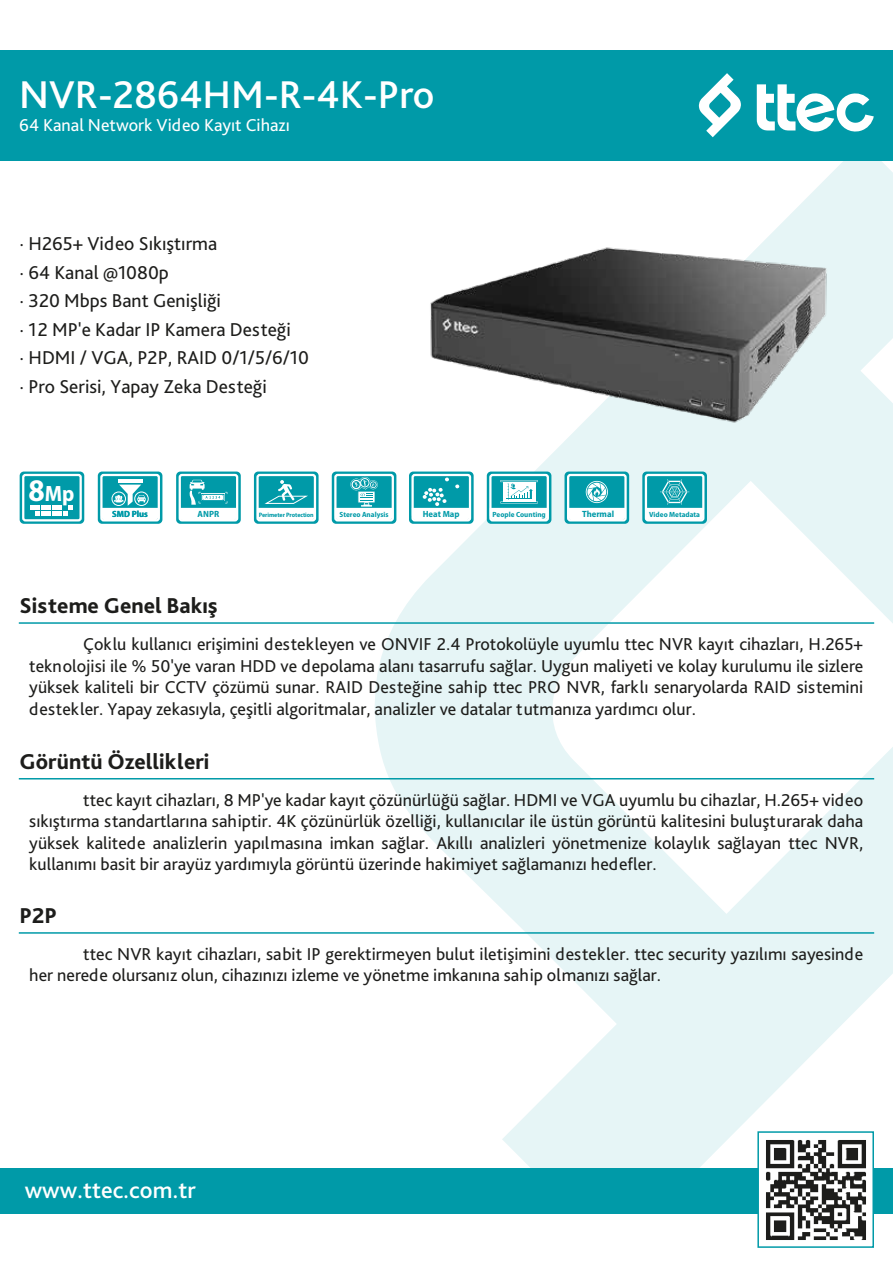
<style>
.page{position:relative;width:893px;height:1263px;background:#fff}
.page>*{position:absolute;margin:0;border:0;box-sizing:border-box;transform-origin:0 0}
.t1{font:500 40.5px "Bliss Pro";color:#fff}
.t2{font:500 24px "Bliss Pro";color:#fff}
.t3{font:800 22.5px "Bliss Pro";color:#1d1d1b}
.t4{font:700 semi-condensed 22.2px "Myriad Pro";color:#fff}
.t5{font:19.5px/28.5px "Bliss Pro";color:#1d1d1b}
.t6{font:18px/21.6px "Bliss Pro";color:#1d1d1b;text-align:justify}
.t7{font:18px "Bliss Pro";color:#fff}
.t8{font:700 semi-condensed 9px "Myriad Pro";color:#009aa8}
.t9{font:700 semi-condensed 7.5px "Myriad Pro";color:#009aa8}
.t10{font:700 semi-condensed 6.3px "Myriad Pro";letter-spacing:-.01em;color:#009aa8}
.s1{font-size:31.5px}
</style>
<div class="page">
<svg style="left:374px;top:161px;width:519px;height:1007px;fill:#e6f5f6"></svg>
<div style="left:0;top:50px;width:893px;height:111px;background:#009aa8"></div>
<div style="left:0;top:1168px;width:893px;height:45px;background:#009aa8"></div>
<svg style="left:757px;top:84px;width:30px;height:4px"></svg>
<svg style="left:712px;top:73px;width:22px;height:15px"></svg>
<img style="left:760px;top:1134px;width:111px;height:106px">
<div style="left:757px;top:1131px;width:117px;height:117px;border:2px solid #009aa8"></div>
<img style="left:382px;top:88px;width:492px;height:493px">
<svg style="left:98px;top:471px;width:64px;height:53px"></svg>
<hr style="left:118px;top:479px;width:24px;height:4px;background:#fff">
<svg style="left:103px;top:485px;width:54px;height:33px"></svg>
<svg style="left:176px;top:471px;width:65px;height:53px"></svg>
<svg style="left:179px;top:480px;width:59px;height:41px"></svg>
<svg style="left:254px;top:471px;width:65px;height:53px"></svg>
<svg style="left:259px;top:480px;width:54px;height:38px"></svg>
<svg style="left:332px;top:471px;width:64px;height:53px"></svg>
<svg style="left:337px;top:477px;width:54px;height:41px"></svg>
<svg style="left:409px;top:471px;width:65px;height:53px"></svg>
<svg style="left:414px;top:477px;width:54px;height:41px"></svg>
<svg style="left:487px;top:471px;width:64px;height:53px"></svg>
<svg style="left:492px;top:508px;width:54px;height:10px"></svg>
<div style="left:503px;top:482px;width:32px;height:20px;background:#fff"></div>
<hr style="left:500px;top:480px;width:38px;height:2px;background:#fff">
<hr style="left:500px;top:501px;width:38px;height:2px;background:#fff">
<svg style="left:507px;top:484px;width:26px;height:16px"></svg>
<svg style="left:564px;top:471px;width:65px;height:53px"></svg>
<svg style="left:570px;top:481px;width:54px;height:37px"></svg>
<svg style="left:642px;top:471px;width:65px;height:53px"></svg>
<svg style="left:645px;top:479px;width:59px;height:42px"></svg>
<div style="left:20px;top:471px;width:64px;height:53px;background:#009aa8;border-radius:4px"></div>
<svg style="left:30px;top:506px;width:43px;height:10px"></svg>
<div style="left:22px;top:474px;width:60px;height:47px;border:2px solid #fff;border-radius:2px"></div>
<div style="left:100px;top:474px;width:60px;height:47px;border:2px solid #fff;border-radius:2px"></div>
<div style="left:179px;top:474px;width:59px;height:47px;border:2px solid #fff;border-radius:2px"></div>
<div style="left:256px;top:474px;width:60px;height:47px;border:2px solid #fff;border-radius:2px"></div>
<div style="left:334px;top:474px;width:60px;height:47px;border:2px solid #fff;border-radius:2px"></div>
<div style="left:411px;top:474px;width:60px;height:47px;border:2px solid #fff;border-radius:2px"></div>
<div style="left:489px;top:474px;width:60px;height:47px;border:2px solid #fff;border-radius:2px"></div>
<div style="left:567px;top:474px;width:60px;height:47px;border:2px solid #fff;border-radius:2px"></div>
<div style="left:645px;top:474px;width:59px;height:47px;border:2px solid #fff;border-radius:2px"></div>
<hr style="left:19px;top:622px;width:855px;height:2px;background:#009aa8">
<hr style="left:19px;top:778px;width:855px;height:1px;background:#009aa8">
<hr style="left:19px;top:932px;width:855px;height:2px;background:#009aa8">
<h1 class="t1" style="left:19px;top:70px;width:417px">NVR-2864HM-R-4K-Pro</h1>
<p class="t7" style="left:19px;top:114px;width:272px">64 Kanal Network Video Kayıt Cihazı</p>
<p class="t5" style="left:20px;top:229px;width:291px">· H265+ Video Sıkıştırma<br>· 64 Kanal @1080p<br>· 320 Mbps Bant Genişliği<br>· 12 MP'e Kadar IP Kamera Desteği<br>· HDMI / VGA, P2P, RAID 0/1/5/6/10 · Pro Serisi, Yapay Zeka Desteği</p>
<p class="t4" style="left:29px;top:480px;width:47px"><span class="s1">8</span>Mp</p>
<p class="t8" style="left:112px;top:508px;width:37px">SMD Plus</p>
<p class="t8" style="left:198px;top:508px;width:23px">ANPR</p>
<p class="t10" style="left:259px;top:510px;width:57px">Perimeter Protection</p>
<p class="t9" style="left:340px;top:509px;width:50px">Stereo Analysis</p>
<p class="t8" style="left:423px;top:508px;width:38px">Heat Map</p>
<p class="t9" style="left:492px;top:509px;width:55px">People Counting</p>
<p class="t8" style="left:582px;top:508px;width:34px">Thermal</p>
<p class="t9" style="left:649px;top:509px;width:52px">Video Metadata</p>
<p class="t3" style="left:20px;top:592px;width:199px">Sisteme Genel Bakış</p>
<p class="t6" style="left:29px;top:633px;width:835px;text-indent:54px">Çoklu kullanıcı erişimini destekleyen ve ONVIF 2.4 Protokolüyle uyumlu ttec NVR kayıt cihazları, H.265+ teknolojisi ile % 50'ye varan HDD ve depolama alanı tasarrufu sağlar. Uygun maliyeti ve kolay kurulumu ile sizlere yüksek kaliteli bir CCTV çözümü sunar. RAID Desteğine sahip ttec PRO NVR, farklı senaryolarda RAID sistemini destekler. Yapay zekasıyla, çeşitli algoritmalar, analizler ve datalar tutmanıza yardımcı olur.</p>
<p class="t3" style="left:20px;top:747px;width:191px">Görüntü Özellikleri</p>
<p class="t6" style="left:29px;top:788px;width:835px;text-indent:54px">ttec kayıt cihazları, 8 MP'ye kadar kayıt çözünürlüğü sağlar. HDMI ve VGA uyumlu bu cihazlar, H.265+ video sıkıştırma standartlarına sahiptir. 4K çözünürlük özelliği, kullanıcılar ile üstün görüntü kalitesini buluşturarak daha yüksek kalitede analizlerin yapılmasına imkan sağlar. Akıllı analizleri yönetmenize kolaylık sağlayan ttec NVR, kullanımı basit bir arayüz yardımıyla görüntü üzerinde hakimiyet sağlamanızı hedefler.</p>
<p class="t3" style="left:20px;top:901px;width:39px">P2P</p>
<p class="t6" style="left:29px;top:943px;width:835px;text-indent:54px">ttec NVR kayıt cihazları, sabit IP gerektirmeyen bulut iletişimini destekler. ttec security yazılımı sayesinde her nerede olursanız olun, cihazınızı izleme ve yönetme imkanına sahip olmanızı sağlar.</p>
<h2 class="t2" style="left:25px;top:1175px;width:172px">www.ttec.com.tr</h2>
</div>
